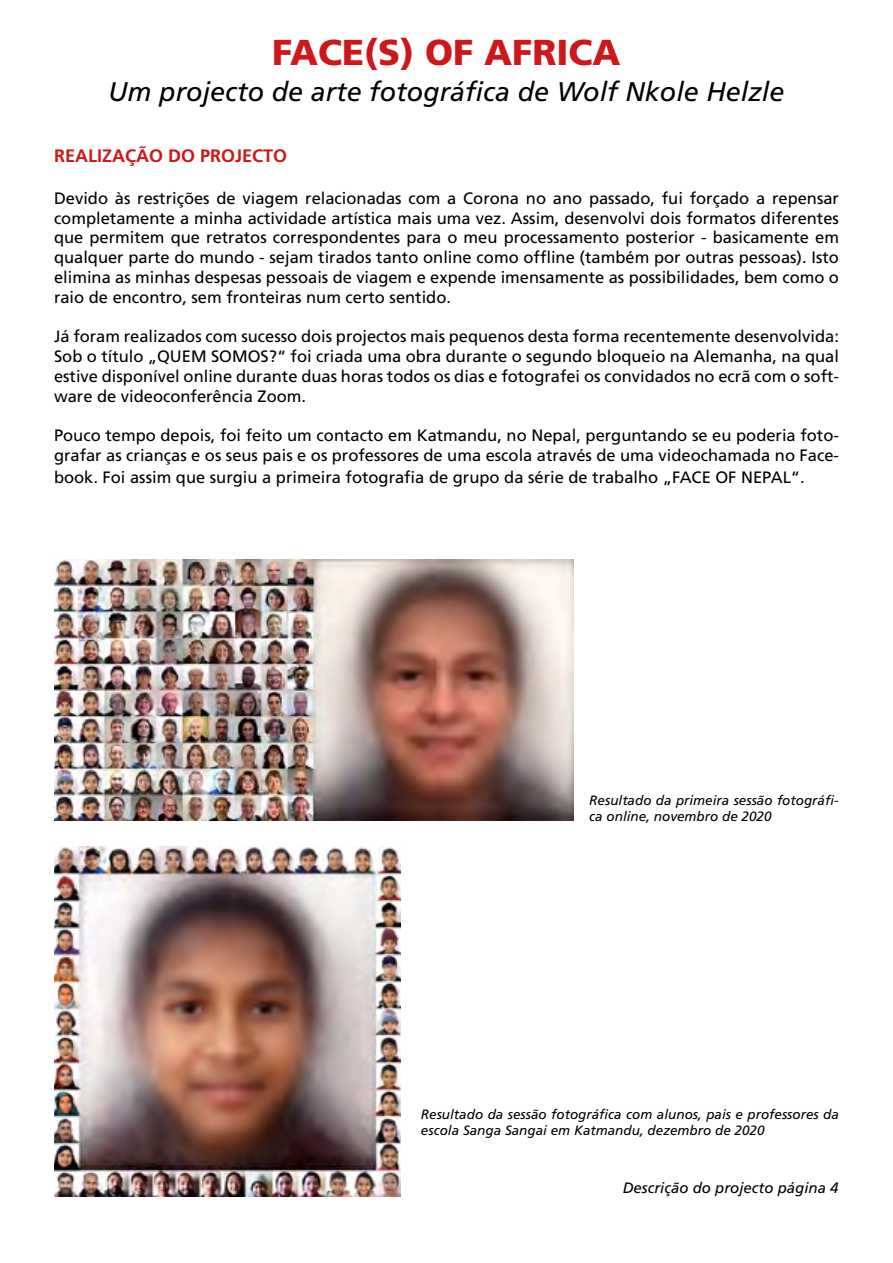
<style>
.page{position:relative;width:893px;height:1263px;background:#fff}
.page>*{position:absolute;margin:0;border:0;box-sizing:border-box;transform-origin:0 0}
.t1{font:900 36px "Frutiger";color:#cd1719}
.t2{font:italic 27px "Frutiger";color:#000}
.t3{font:700 18px "Frutiger";color:#cd1719}
.t4{font:16.5px/19.8px "Frutiger";color:#000;text-align:justify}
.t5{font:italic 15px "Frutiger";color:#000}
.t6{font:italic 13.5px/16.2px "Frutiger";color:#000}
</style>
<div class="page">
<img style="left:54px;top:559px;width:519px;height:262px">
<img style="left:54px;top:846px;width:346px;height:350px">
<h1 class="t1" style="left:272px;top:30px;width:350px">FACE(S) OF AFRICA</h1>
<h2 class="t2" style="left:108px;top:76px;width:678px">Um projecto de arte fotográfica de Wolf Nkole Helzle</h2>
<p class="t3" style="left:54px;top:145px;width:235px">REALIZAÇÃO DO PROJECTO</p>
<p class="t4" style="left:54px;top:188px;width:786px">Devido às restrições de viagem relacionadas com a Corona no ano passado, fui forçado a repensar completamente a minha actividade artística mais uma vez. Assim, desenvolvi dois formatos diferentes que permitem que retratos correspondentes para o meu processamento posterior - basicamente em qualquer parte do mundo - sejam tirados tanto online como offline (também por outras pessoas). Isto elimina as minhas despesas pessoais de viagem e expende imensamente as possibilidades, bem como o raio de encontro, sem fronteiras num certo sentido.</p>
<p class="t4" style="left:54px;top:327px;width:786px">Já foram realizados com sucesso dois projectos mais pequenos desta forma recentemente desenvolvida:</p>
<p class="t4" style="left:54px;top:347px;width:786px">Sob o título „QUEM SOMOS?“ foi criada uma obra durante o segundo bloqueio na Alemanha, na qual estive disponível online durante duas horas todos os dias e fotografei os convidados no ecrã com o soft&shy;ware de videoconferência Zoom.</p>
<p class="t4" style="left:54px;top:426px;width:786px">Pouco tempo depois, foi feito um contacto em Katmandu, no Nepal, perguntando se eu poderia foto&shy;grafar as crianças e os seus pais e os professores de uma escola através de uma videochamada no Face-</p>
<p class="t4" style="left:54px;top:467px;width:752px">book. Foi assim que surgiu a primeira fotografia de grupo da série de trabalho „FACE OF NEPAL“.</p>
<p class="t6" style="left:589px;top:792px;width:251px">Resultado da primeira sessão fotográfi&shy;ca online, novembro de 2020</p>
<p class="t6" style="left:421px;top:1106px;width:419px">Resultado da sessão fotográfica com alunos, pais e professores da escola Sanga Sangai em Katmandu, dezembro de 2020</p>
<p class="t5" style="left:623px;top:1179px;width:217px">Descrição do projecto página 4</p>
</div>
